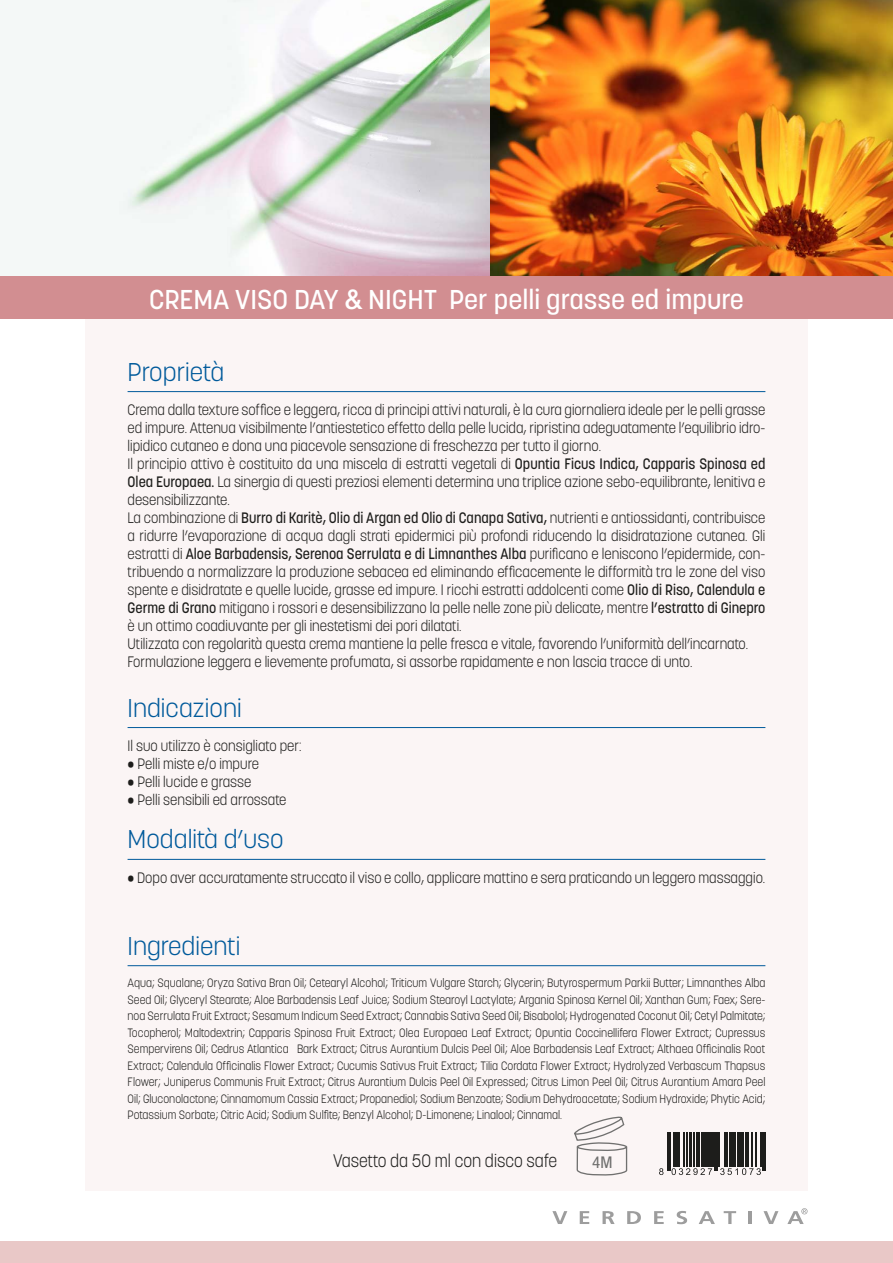
<style>
.page{position:relative;width:893px;height:1263px;background:#fff}
.page>*{position:absolute;margin:0;border:0;box-sizing:border-box;transform-origin:0 0}
.t1{font:500 27px "Korolev";color:#fff}
.t2{font:300 25.5px "Korolev";color:#005a9b}
.t3{font:300 18px "Korolev";color:#1d1d1b;scale:.92 1}
.t4{font:condensed 16.2px "Helvetica Neue LT Std";color:#70706f;scale:1.06 1}
.t5{font:300 15px/18px "Korolev";color:#1d1d1b;scale:.92 1}
.t6{font:300 12px/16.5px "Korolev";color:#1d1d1b;text-align:justify;scale:.92 1}
.s1{font-family:"Helvetica Neue LT Std"}
.s2{font-weight:500}
</style>
<div class="page">
<img style="left:0;top:0;width:893px;height:276px">
<div style="left:85px;top:298px;width:723px;height:893px;background:#fbf5f5"></div>
<div style="left:0;top:276px;width:893px;height:43px;background:#d28e91"></div>
<hr style="left:128px;top:391px;width:637px;height:1px;background:#005a9b">
<hr style="left:128px;top:859px;width:637px;height:1px;background:#005a9b">
<hr style="left:128px;top:727px;width:637px;height:1px;background:#005a9b">
<hr style="left:128px;top:965px;width:637px;height:1px;background:#005a9b">
<div style="left:0;top:1242px;width:893px;height:21px;background:#e9c8c7"></div>
<svg style="left:552px;top:1116px;width:89px;height:126px"></svg>
<svg style="left:654px;top:1211px;width:10px;height:13px"></svg>
<svg style="left:677px;top:1211px;width:10px;height:13px"></svg>
<svg style="left:699px;top:1211px;width:16px;height:13px"></svg>
<svg style="left:724px;top:1211px;width:12px;height:13px"></svg>
<svg style="left:748px;top:1211px;width:3px;height:13px"></svg>
<svg style="left:763px;top:1211px;width:15px;height:13px"></svg>
<svg style="left:787px;top:1208px;width:20px;height:16px"></svg>
<hr style="left:667px;top:1132px;width:1px;height:39px;background:#1d1d1b">
<hr style="left:669px;top:1132px;width:1px;height:39px;background:#1d1d1b">
<hr style="left:673px;top:1132px;width:2px;height:35px;background:#1d1d1b">
<hr style="left:676px;top:1132px;width:1px;height:35px;background:#1d1d1b">
<hr style="left:678px;top:1132px;width:1px;height:35px;background:#1d1d1b">
<hr style="left:684px;top:1132px;width:1px;height:35px;background:#1d1d1b">
<hr style="left:687px;top:1132px;width:1px;height:35px;background:#1d1d1b">
<hr style="left:690px;top:1132px;width:2px;height:35px;background:#1d1d1b">
<hr style="left:694px;top:1132px;width:1px;height:35px;background:#1d1d1b">
<hr style="left:696px;top:1132px;width:3px;height:35px;background:#1d1d1b">
<hr style="left:701px;top:1132px;width:2px;height:35px;background:#1d1d1b">
<hr style="left:704px;top:1132px;width:2px;height:35px;background:#1d1d1b">
<hr style="left:707px;top:1132px;width:3px;height:35px;background:#1d1d1b">
<hr style="left:712px;top:1132px;width:2px;height:35px;background:#1d1d1b">
<hr style="left:715px;top:1132px;width:1px;height:39px;background:#1d1d1b">
<hr style="left:717px;top:1132px;width:1px;height:39px;background:#1d1d1b">
<hr style="left:719px;top:1132px;width:1px;height:35px;background:#1d1d1b">
<hr style="left:724px;top:1132px;width:1px;height:35px;background:#1d1d1b">
<hr style="left:726px;top:1132px;width:1px;height:35px;background:#1d1d1b">
<hr style="left:729px;top:1132px;width:3px;height:35px;background:#1d1d1b">
<hr style="left:733px;top:1132px;width:2px;height:35px;background:#1d1d1b">
<hr style="left:737px;top:1132px;width:2px;height:35px;background:#1d1d1b">
<hr style="left:740px;top:1132px;width:4px;height:35px;background:#1d1d1b">
<hr style="left:746px;top:1132px;width:1px;height:35px;background:#1d1d1b">
<hr style="left:748px;top:1132px;width:1px;height:35px;background:#1d1d1b">
<hr style="left:752px;top:1132px;width:1px;height:35px;background:#1d1d1b">
<hr style="left:755px;top:1132px;width:1px;height:35px;background:#1d1d1b">
<hr style="left:760px;top:1132px;width:1px;height:35px;background:#1d1d1b">
<hr style="left:762px;top:1132px;width:1px;height:39px;background:#1d1d1b">
<hr style="left:764px;top:1132px;width:1px;height:39px;background:#1d1d1b">
<svg style="left:659px;top:1168px;width:4px;height:7px"></svg>
<svg style="left:671px;top:1168px;width:41px;height:7px"></svg>
<svg style="left:720px;top:1168px;width:41px;height:7px"></svg>
<h1 class="t1" style="left:149px;top:283px;width:596px">CREMA VISO DAY <span class="s1">&amp;</span> NIGHT Per pelli grasse ed impure</h1>
<h2 class="t2" style="left:128px;top:355px;width:98px">Proprietà</h2>
<p class="t5" style="left:128px;top:401px;width:695px">Crema dalla texture soffice e leggera, ricca di principi attivi naturali, è la cura giornaliera ideale per le pelli grasse ed impure. Attenua visibilmente l’antiestetico effetto della pelle lucida, ripristina adeguatamente l’equilibrio idro&shy;lipidico cutaneo e dona una piacevole sensazione di freschezza per tutto il giorno.<br>Il principio attivo è costituito da una miscela di estratti vegetali di <span class="s2">Opuntia Ficus Indica, Capparis Spinosa ed Olea Europaea.</span> La sinergia di questi preziosi elementi determina una triplice azione sebo-equilibrante, lenitiva e desensibilizzante.<br>La combinazione di <span class="s2">Burro di Karitè, Olio di Argan ed Olio di Canapa Sativa,</span> nutrienti e antiossidanti, contribuisce a ridurre l’evaporazione di acqua dagli strati epidermici più profondi riducendo la disidratazione cutanea. Gli estratti di <span class="s2">Aloe Barbadensis, Serenoa Serrulata e di Limnanthes Alba</span> purificano e leniscono l’epidermide, con&shy;tribuendo a normalizzare la produzione sebacea ed eliminando efficacemente le difformità tra le zone del viso spente e disidratate e quelle lucide, grasse ed impure. I ricchi estratti addolcenti come <span class="s2">Olio di Riso, Calendula e Germe di Grano</span> mitigano i rossori e desensibilizzano la pelle nelle zone più delicate, mentre <span class="s2">l’estratto di Ginepro </span>è un ottimo coadiuvante per gli inestetismi dei pori dilatati.<br>Utilizzata con regolarità questa crema mantiene la pelle fresca e vitale, favorendo l’uniformità dell’incarnato.<br>Formulazione leggera e lievemente profumata, si assorbe rapidamente e non lascia tracce di unto.</p>
<h2 class="t2" style="left:128px;top:691px;width:116px">Indicazioni</h2>
<p class="t5" style="left:128px;top:737px;width:191px">Il suo utilizzo è consigliato per:</p>
<p class="t5" style="left:128px;top:755px;width:144px">• Pelli miste e/o impure</p>
<p class="t5" style="left:128px;top:773px;width:136px">• Pelli lucide e grasse</p>
<p class="t5" style="left:128px;top:791px;width:174px">• Pelli sensibili ed arrossate</p>
<h2 class="t2" style="left:128px;top:823px;width:157px">Modalità d’uso</h2>
<p class="t5" style="left:128px;top:869px;width:695px">• Dopo aver accuratamente struccato il viso e collo, applicare mattino e sera praticando un leggero massaggio.</p>
<h2 class="t2" style="left:128px;top:929px;width:114px">Ingredienti</h2>
<p class="t6" style="left:128px;top:974px;width:695px">Aqua; Squalane; Oryza Sativa Bran Oil; Cetearyl Alcohol; Triticum Vulgare Starch; Glycerin; Butyrospermum Parkii Butter; Limnanthes Alba Seed Oil; Glyceryl Stearate; Aloe Barbadensis Leaf Juice; Sodium Stearoyl Lactylate; Argania Spinosa Kernel Oil; Xanthan Gum; Faex; Sere&shy;noa Serrulata Fruit Extract; Sesamum Indicum Seed Extract; Cannabis Sativa Seed Oil; Bisabolol; Hydrogenated Coconut Oil; Cetyl Palmitate; Tocopherol; Maltodextrin; Capparis Spinosa Fruit Extract; Olea Europaea Leaf Extract; Opuntia Coccinellifera Flower Extract; Cupressus Sempervirens Oil; Cedrus Atlantica Bark Extract; Citrus Aurantium Dulcis Peel Oil; Aloe Barbadensis Leaf Extract; Althaea Officinalis Root Extract; Calendula Officinalis Flower Extract; Cucumis Sativus Fruit Extract; Tilia Cordata Flower Extract; Hydrolyzed Verbascum Thapsus Flower; Juniperus Communis Fruit Extract; Citrus Aurantium Dulcis Peel Oil Expressed; Citrus Limon Peel Oil; Citrus Aurantium Amara Peel Oil; Gluconolactone; Cinnamomum Cassia Extract; Propanediol; Sodium Benzoate; Sodium Dehydroacetate; Sodium Hydroxide; Phytic Acid; Potassium Sorbate; Citric Acid; Sodium Sulfite; Benzyl Alcohol; D-Limonene; Linalool; Cinnamal.</p>
<p class="t3" style="left:333px;top:1149px;width:245px">Vasetto da 50 ml con disco safe</p>
<p class="t4" style="left:592px;top:1153px;width:21px">4M</p>
</div>
